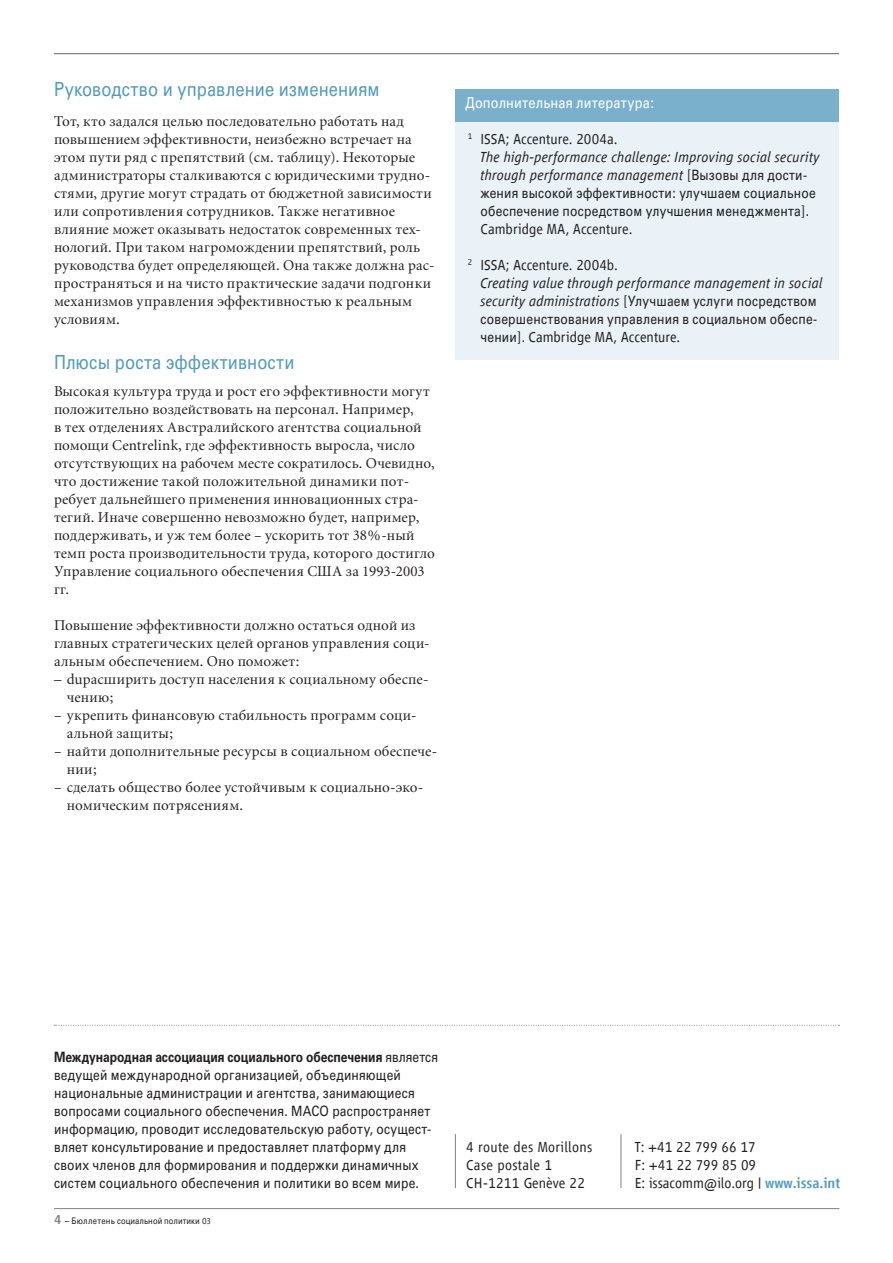
<style>
.page{position:relative;width:893px;height:1263px;background:#fff}
.page>*{position:absolute;margin:0;border:0;box-sizing:border-box;transform-origin:0 0}
.Txt_-_titre_RU{font:19.5px "Univers Cyr";letter-spacing:.005em;color:#529cbe;scale:.85 1}
.Txt_-_txt_courant_RU{font:15px/18px "Minion Cyr";letter-spacing:.01em;color:#231f20}
.Txt_-_bullet_RU{font:15px/18px "Minion Cyr";letter-spacing:.015em;color:#231f20}
.Box_-_txt_bullet{font:300 15px "Vialog LT Com";letter-spacing:.005em;color:#231f20}
.Box_-_txt_bullet-2{font:italic 300 15px/18px "Vialog LT Com";letter-spacing:.01em;color:#231f20}
.Txt_-_bullet_RU-2{font:15px "Univers Cyr";letter-spacing:.01em;color:#fff;scale:.85 1}
.Chapo_-_txt_courant{font:14.25px/18px "Univers Cyr";letter-spacing:.015em;color:#231f20;scale:.85 1}
.Box_-_txt_bullet-3{font:14.25px/18px "Univers Cyr";letter-spacing:.015em;color:#231f20;scale:.85 1}
.t1{font:9px "Univers Cyr";letter-spacing:.01em;color:#231f20;scale:.85 1}
.s1{font-family:"Minion"}
.s2{font-family:"Univers Cyr";font-weight:400;font-style:normal;font-size:14.25px}
.s3{font-family:"Vialog LT Com";font-weight:300;font-style:italic;font-size:15px}
.s4{font-family:"Univers Cyr";font-weight:400;font-size:14.25px}
.s5{font-weight:700}
.s6{font-family:"Vialog LT Com";font-weight:500;font-size:13.5px;color:#808083}
.s7{font-family:"Vialog LT Com";font-weight:300}
.s8{font-weight:500;color:#529cbe}
</style>
<div class="page">
<hr style="left:54px;top:1208px;width:785px;height:1px;background:#808083">
<div style="left:455px;top:112px;width:384px;height:248px;background:#eaf2f7"></div>
<div style="left:455px;top:89px;width:384px;height:32px;background:#7bb0cd"></div>
<hr style="left:54px;top:53px;width:785px;height:1px;background:#808083">
<hr style="left:455px;top:1134px;width:1px;height:54px;background:#808083">
<hr style="left:621px;top:1134px;width:1px;height:54px;background:#808083">
<svg style="left:54px;top:1025px;width:786px;height:1px"></svg>
<p class="Txt_-_titre_RU" style="left:54px;top:78px;width:385px">Руководство и управление изменениям</p>
<p class="Txt_-_txt_courant_RU" style="left:54px;top:112px;width:382px">Тот, кто задался целью последовательно работать над повышением эффективности, неизбежно встречает на этом пути ряд с препятствий (см. таблицу). Некоторые администраторы сталкиваются с юридическими трудно&shy;стями, другие могут страдать от бюджетной зависимости или сопротивления сотрудников. Также негативное влияние может оказывать недостаток современных тех&shy;нологий. При таком нагромождении препятствий, роль руководства будет определяющей. Она также должна рас&shy;пространяться и на чисто практические задачи подгонки механизмов управления эффективностью к реальным условиям.</p>
<p class="Txt_-_titre_RU" style="left:54px;top:351px;width:285px">Плюсы роста эффективности</p>
<p class="Txt_-_txt_courant_RU" style="left:54px;top:382px;width:382px">Высокая культура труда и рост его эффективности могут положительно воздействовать на персонал. Например,<br>в тех отделениях Австралийского агентства социальной помощи Centrelink, где эффективность выросла, число отсутствующих на рабочем месте сократилось. Очевидно, что достижение такой положительной динамики пот&shy;ребует дальнейшего применения инновационных стра&shy;тегий. Иначе совершенно невозможно будет, например, поддерживать, и уж тем более – ускорить тот 38%-ный темп роста производительности труда, которого достигло Управление социального обеспечения США за 1993-2003 гг.</p>
<p class="Txt_-_txt_courant_RU" style="left:54px;top:616px;width:377px">Повышение эффективности должно остаться одной из главных стратегических целей органов управления соци&shy;альным обеспечением. Оно поможет:</p>
<p class="Txt_-_bullet_RU" style="left:67px;top:670px;width:363px;text-indent:-13px"><span class="s1">– du</span>расширить доступ населения к социальному обеспе&shy;чению;</p>
<p class="Txt_-_bullet_RU" style="left:67px;top:706px;width:351px;text-indent:-13px">– укрепить финансовую стабильность программ соци&shy;альной защиты;</p>
<p class="Txt_-_bullet_RU" style="left:67px;top:742px;width:372px;text-indent:-13px">– найти дополнительные ресурсы в социальном обеспече&shy;нии;</p>
<p class="Txt_-_bullet_RU" style="left:67px;top:778px;width:358px;text-indent:-13px">– сделать общество более устойчивым к социально-эко&shy;номическим потрясениям.</p>
<p class="Txt_-_bullet_RU-2" style="left:466px;top:94px;width:223px">Дополнительная литература:</p>
<p class="Box_-_txt_bullet" style="left:468px;top:131px;width:151px"><sup>1</sup> ISSA; Accenture. 2004a.</p>
<p class="Box_-_txt_bullet-2" style="left:480px;top:148px;width:341px">The high-performance challenge: Improving social security through performance management <span class="s2">[Вызовы для дости-</span></p>
<p class="Box_-_txt_bullet-3" style="left:480px;top:184px;width:396px">жения высокой эффективности: улучшаем социальное обеспечение посредством улучшения менеджмента].</p>
<p class="Box_-_txt_bullet" style="left:480px;top:221px;width:153px">Cambridge MA, Accenture.</p>
<p class="Box_-_txt_bullet" style="left:468px;top:257px;width:152px"><sup>2</sup> ISSA; Accenture. 2004b.</p>
<p class="Box_-_txt_bullet-2" style="left:480px;top:274px;width:344px">Creating value through performance management in social</p>
<p class="Box_-_txt_bullet-3" style="left:480px;top:292px;width:398px"><span class="s3">security administrations</span> [Улучшаем услуги посредством совершенствования управления в социальном обеспе-</p>
<p class="Box_-_txt_bullet" style="left:480px;top:329px;width:201px"><span class="s4">чении].</span> Cambridge MA, Accenture.</p>
<p class="Chapo_-_txt_courant" style="left:54px;top:1048px;width:453px"><span class="s5">Международная ассоциация социального обеспечения</span> является ведущей международной организацией, объединяющей национальные администрации и агентства, занимающиеся вопросами социального обеспечения. МАСО распространяет информацию, проводит исследовательскую работу, осущест&shy;вляет консультирование и предоставляет платформу для своих членов для формирования и поддержки динамичных систем социального обеспечения и политики во всем мире.</p>
<p class="t1" style="left:54px;top:1216px;width:186px"><span class="s6">4</span> <span class="s7">–</span> Бюллетень cоциальной политики <span class="s7">03</span></p>
<p class="Box_-_txt_bullet" style="left:466px;top:1139px;width:128px">4 route des Morillons</p>
<p class="Box_-_txt_bullet" style="left:466px;top:1157px;width:87px">Case postale 1</p>
<p class="Box_-_txt_bullet" style="left:466px;top:1175px;width:120px">CH-1211 Genève 22</p>
<p class="Box_-_txt_bullet" style="left:635px;top:1139px;width:122px">T: +41 22 799 66 17</p>
<p class="Box_-_txt_bullet" style="left:635px;top:1157px;width:123px">F: +41 22 799 85 09</p>
<p class="Box_-_txt_bullet" style="left:635px;top:1175px;width:207px">E: issacomm@ilo.org | <span class="s8">www.issa.int</span></p>
</div>
